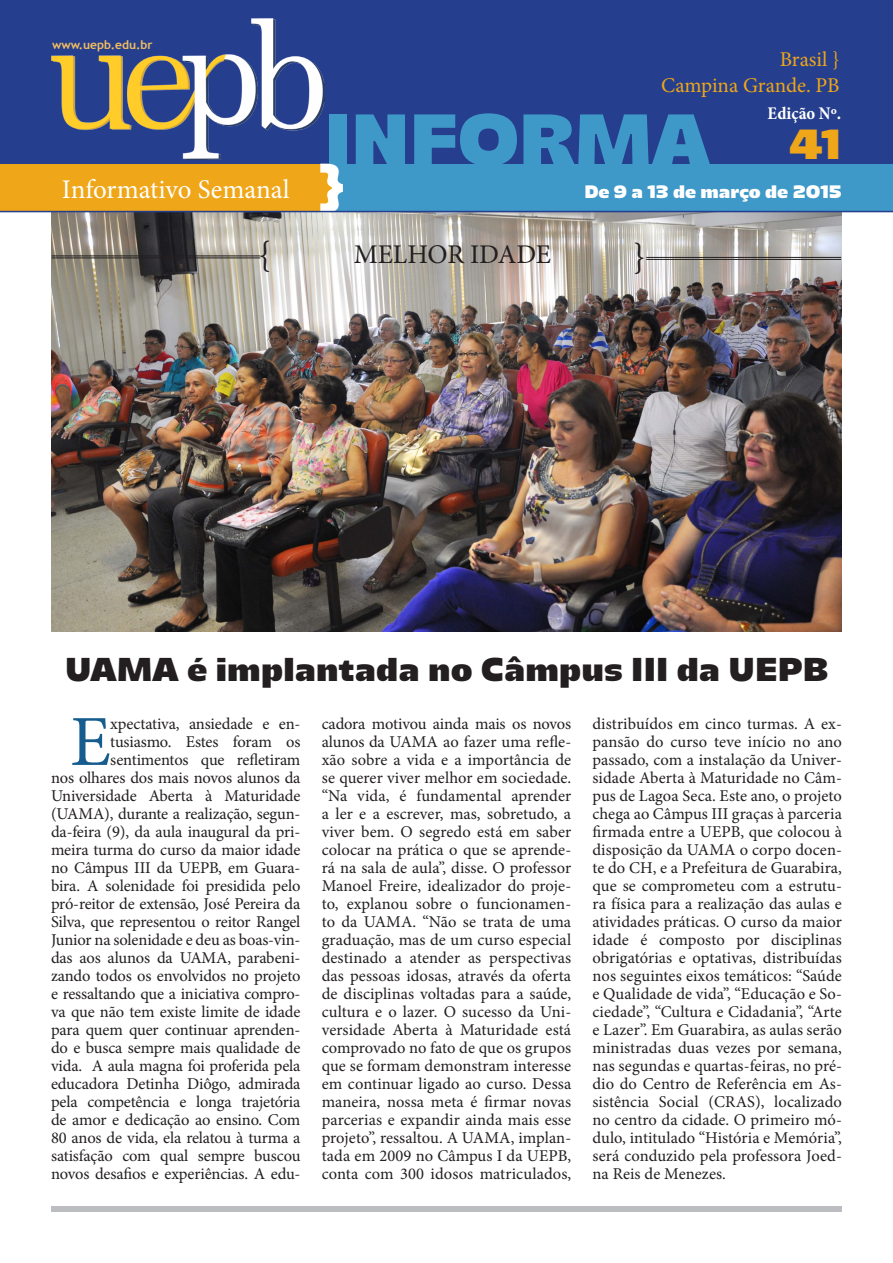
<style>
.page{position:relative;width:893px;height:1263px;background:#fff}
.page>*{position:absolute;margin:0;border:0;box-sizing:border-box;transform-origin:0 0}
.Titulo{font:72px "Majoris";color:#3e98c8}
.Corpo_de_texto{font:71.85px "Minion Pro";color:#165c8e}
.t1{font:54px "Majoris";color:#fff}
.t2{font:42px "Majoris";color:#efa618}
.Titulo-2{font:36px "Minion Pro";color:#231f20}
.Titulo-3{font:33px "Majoris";letter-spacing:.005em;color:#231f20}
.t3{font:27px "Minion Pro";letter-spacing:-.005em;color:#fff}
.Corpo_de_texto-2{font:27px "Minion Pro";letter-spacing:-.005em;color:#231f20}
.t4{font:21px "Minion Pro";letter-spacing:-.005em;color:#efa618}
.t5{font:18px "Majoris";color:#fff}
.t6{font:700 condensed 18px "Minion Pro";color:#fff}
.Corpo_de_texto-3{font:16.5px/18px "Minion Pro";letter-spacing:-.01em;color:#231f20;text-align:justify}
.t7{font:700 12px "Trebuchet MS";letter-spacing:-.005em;color:#f5bf61}
</style>
<div class="page">
<div style="left:51px;top:1206px;width:791px;height:6px;background:#bcbdc0"></div>
<img style="left:51px;top:212px;width:791px;height:419px">
<hr style="left:646px;top:257px;width:195px;height:1px;background:#231f20">
<hr style="left:646px;top:259px;width:195px;height:1px;background:#231f20">
<hr style="left:52px;top:255px;width:208px;height:1px;background:#231f20">
<hr style="left:52px;top:257px;width:208px;height:1px;background:#231f20">
<div style="left:0;top:0;width:893px;height:167px;background:#253f8e"></div>
<div style="left:300px;top:164px;width:593px;height:48px;background:#3e98c8"></div>
<img style="left:51px;top:19px;width:274px;height:141px">
<div style="left:0;top:164px;width:332px;height:48px;background:#efa618"></div>
<hr style="left:0;top:211px;width:893px;height:1px;background:#253f8e">
<svg style="left:635px;top:242px;width:9px;height:32px"></svg>
<p class="t7" style="left:52px;top:37px;width:102px">www.uepb.edu.br</p>
<p class="t3" style="left:62px;top:172px;width:229px">Informativo Semanal</p>
<p class="t4" style="left:780px;top:46px;width:61px">Brasil }</p>
<p class="t4" style="left:661px;top:71px;width:180px">Campina Grande. PB</p>
<p class="t6" style="left:768px;top:101px;width:75px">Edição Nº.</p>
<p class="Titulo" style="left:324px;top:97px;width:386px">INFORMA</p>
<p class="t1" style="left:319px;top:150px;width:28px">}</p>
<p class="t2" style="left:789px;top:119px;width:53px">41</p>
<p class="t5" style="left:584px;top:181px;width:259px">De 9 a 13 de março de 2015</p>
<p class="Titulo-2" style="left:258px;top:230px;width:14px">{</p>
<p class="Corpo_de_texto-2" style="left:354px;top:236px;width:199px">MELHOR IDADE</p>
<p class="Titulo-3" style="left:65px;top:650px;width:764px">UAMA é implantada no Câmpus III da UEPB</p>
<p class="Corpo_de_texto-3" style="left:51px;top:715px;width:251px;text-align:right">xpectativa, ansiedade e en&shy;tusiasmo. Estes foram os sentimentos que refletiram<br>nos olhares dos mais novos alunos da Universidade Aberta à Maturidade (UAMA), durante a realização, segun&shy;da-feira (9), da aula inaugural da pri&shy;meira turma do curso da maior idade no Câmpus III da UEPB, em Guara&shy;bira. A solenidade foi presidida pelo pró-reitor de extensão, José Pereira da Silva, que representou o reitor Rangel Junior na solenidade e deu as boas-vin&shy;das aos alunos da UAMA, parabeni&shy;zando todos os envolvidos no projeto e ressaltando que a iniciativa compro&shy;va que não tem existe limite de idade para quem quer continuar aprenden&shy;do e busca sempre mais qualidade de vida. A aula magna foi proferida pela educadora Detinha Diôgo, admirada pela competência e longa trajetória de amor e dedicação ao ensino. Com 80 anos de vida, ela relatou à turma a satisfação com qual sempre buscou novos desafios e experiências. A edu-</p>
<p class="Corpo_de_texto-3" style="left:322px;top:715px;width:251px">cadora motivou ainda mais os novos alunos da UAMA ao fazer uma refle&shy;xão sobre a vida e a importância de se querer viver melhor em sociedade. “Na vida, é fundamental aprender a ler e a escrever, mas, sobretudo, a viver bem. O segredo está em saber colocar na prática o que se aprende&shy;rá na sala de aula”, disse. O professor Manoel Freire, idealizador do proje&shy;to, explanou sobre o funcionamen&shy;to da UAMA. “Não se trata de uma graduação, mas de um curso especial destinado a atender as perspectivas das pessoas idosas, através da oferta de disciplinas voltadas para a saúde, cultura e o lazer. O sucesso da Uni&shy;versidade Aberta à Maturidade está comprovado no fato de que os grupos que se formam demonstram interesse em continuar ligado ao curso. Dessa maneira, nossa meta é firmar novas parcerias e expandir ainda mais esse projeto”, ressaltou. A UAMA, implan&shy;tada em 2009 no Câmpus I da UEPB, conta com 300 idosos matriculados,</p>
<p class="Corpo_de_texto-3" style="left:592px;top:715px;width:251px">distribuídos em cinco turmas. A ex&shy;pansão do curso teve início no ano passado, com a instalação da Univer&shy;sidade Aberta à Maturidade no Câm&shy;pus de Lagoa Seca. Este ano, o projeto chega ao Câmpus III graças à parceria firmada entre a UEPB, que colocou à disposição da UAMA o corpo docen&shy;te do CH, e a Prefeitura de Guarabira, que se comprometeu com a estrutu&shy;ra física para a realização das aulas e atividades práticas. O curso da maior idade é composto por disciplinas obrigatórias e optativas, distribuídas nos seguintes eixos temáticos: “Saúde e Qualidade de vida”, “Educação e So&shy;ciedade”, “Cultura e Cidadania”, “Arte e Lazer”. Em Guarabira, as aulas serão ministradas duas vezes por semana, nas segundas e quartas-feiras, no pré&shy;dio do Centro de Referência em As&shy;sistência Social (CRAS), localizado no centro da cidade. O primeiro mó&shy;dulo, intitulado “História e Memória”, será conduzido pela professora Joed&shy;na Reis de Menezes.</p>
<p class="Corpo_de_texto" style="left:70px;top:694px;width:42px">E</p>
</div>
